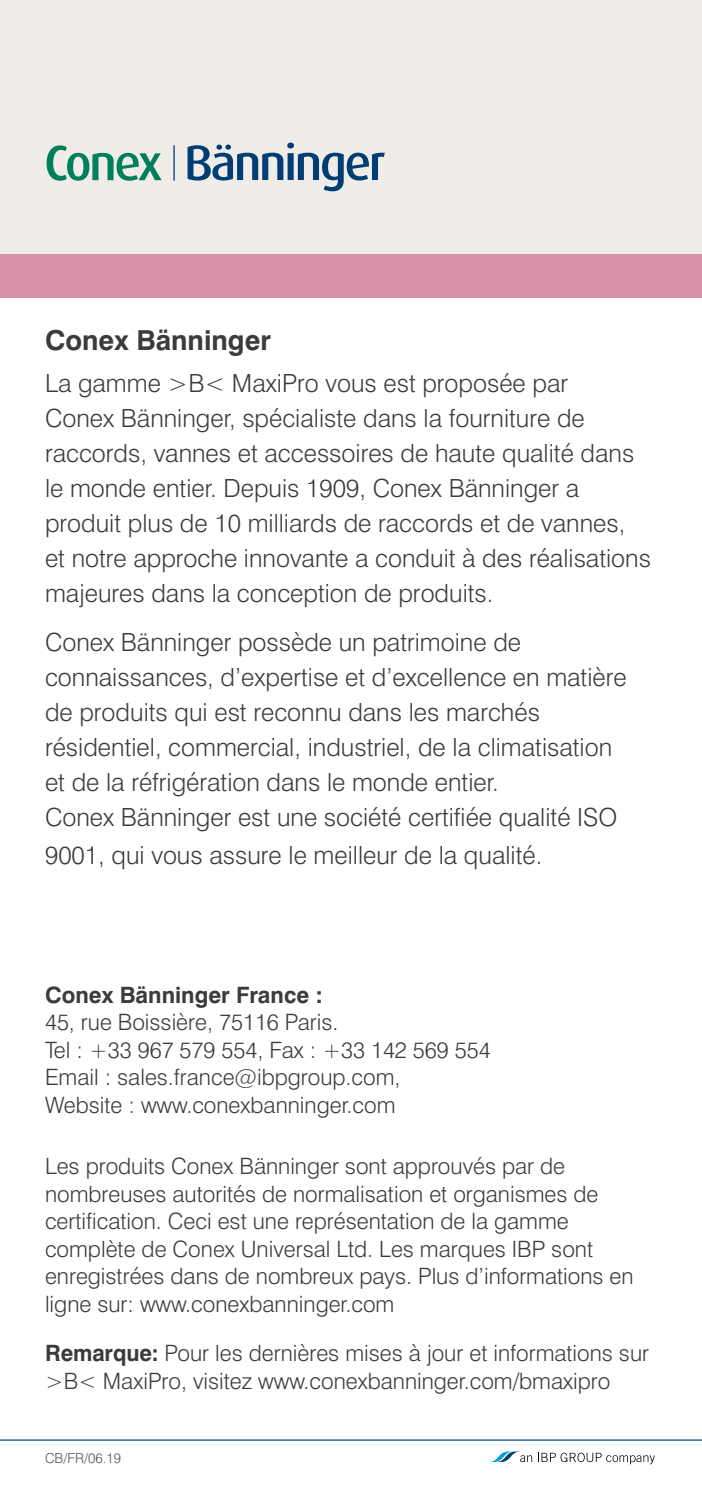
<style>
.page{position:relative;width:702px;height:1489px;background:#fff}
.page>*{position:absolute;margin:0;border:0;box-sizing:border-box;transform-origin:0 0}
.t1{font:700 27.5px "Swiss 721 BT";color:#3b3b3b}
.t2{font:300 25px/35px "Swiss 721 BT";color:#3b3b3b}
.t3{font:300 22.5px/27.5px "Swiss 721 BT";color:#3b3b3b}
.t4{font:700 22.5px "Swiss 721 BT";color:#3b3b3b}
.t5{font:300 13.75px "Swiss 721 BT";color:#575756}
.s1{font-weight:700}
</style>
<div class="page">
<div style="left:0;top:0;width:702px;height:254px;background:#f0ede9"></div>
<div style="left:0;top:254px;width:702px;height:44px;background:#d891a8"></div>
<hr style="left:0;top:1439px;width:702px;height:1px;background:#004784">
<svg style="left:187px;top:144px;width:96px;height:36px"></svg>
<div style="left:287px;top:153px;width:6px;height:27px;background:#003d74"></div>
<svg style="left:287px;top:142px;width:7px;height:6px"></svg>
<svg style="left:298px;top:152px;width:87px;height:39px"></svg>
<svg style="left:47px;top:145px;width:115px;height:36px"></svg>
<hr style="left:173px;top:145px;width:2px;height:35px;background:#004280">
<svg style="left:489px;top:1452px;width:96px;height:11px"></svg>
<svg style="left:538px;top:1452px;width:38px;height:9px"></svg>
<svg style="left:577px;top:1452px;width:7px;height:9px"></svg>
<svg style="left:586px;top:1452px;width:69px;height:11px"></svg>
<svg style="left:489px;top:1451px;width:43px;height:10px"></svg>
<p class="t1" style="left:45px;top:323px;width:227px">Conex Bänninger</p>
<p class="t2" style="left:45px;top:365px;width:607px">La gamme &gt;B&lt; MaxiPro vous est proposée par<br>Conex Bänninger, spécialiste dans la fourniture de raccords, vannes et accessoires de haute qualité dans le monde entier. Depuis 1909, Conex Bänninger a produit plus de 10 milliards de raccords et de vannes, et notre approche innovante a conduit à des réalisations majeures dans la conception de produits.</p>
<p class="t2" style="left:45px;top:624px;width:583px">Conex Bänninger possède un patrimoine de connaissances, d’expertise et d’excellence en matière de produits qui est reconnu dans les marchés résidentiel, commercial, industriel, de la climatisation et de la réfrigération dans le monde entier.<br>Conex Bänninger est une société certifiée qualité ISO</p>
<p class="t2" style="left:45px;top:837px;width:499px">9001, qui vous assure le meilleur de la qualité.</p>
<p class="t4" style="left:45px;top:980px;width:279px">Conex Bänninger France :</p>
<p class="t3" style="left:45px;top:1008px;width:447px">45, rue Boissière, 75116 Paris.<br>Tel : +33 967 579 554, Fax : +33 142 569 554<br>Email : sales.france@ibpgroup.com,<br>Website : www.conexbanninger.com</p>
<p class="t3" style="left:45px;top:1152px;width:590px">Les produits Conex Bänninger sont approuvés par de nombreuses autorités de normalisation et organismes de certification. Ceci est une représentation de la gamme complète de Conex Universal Ltd. Les marques IBP sont enregistrées dans de nombreux pays. Plus d’informations en ligne sur: www.conexbanninger.com</p>
<p class="t3" style="left:45px;top:1338px;width:605px"><span class="s1">Remarque:</span> Pour les dernières mises à jour et informations sur &gt;B&lt; MaxiPro, visitez www.conexbanninger.com/bmaxipro</p>
<p class="t5" style="left:45px;top:1448px;width:78px">CB/FR/06.19</p>
</div>
